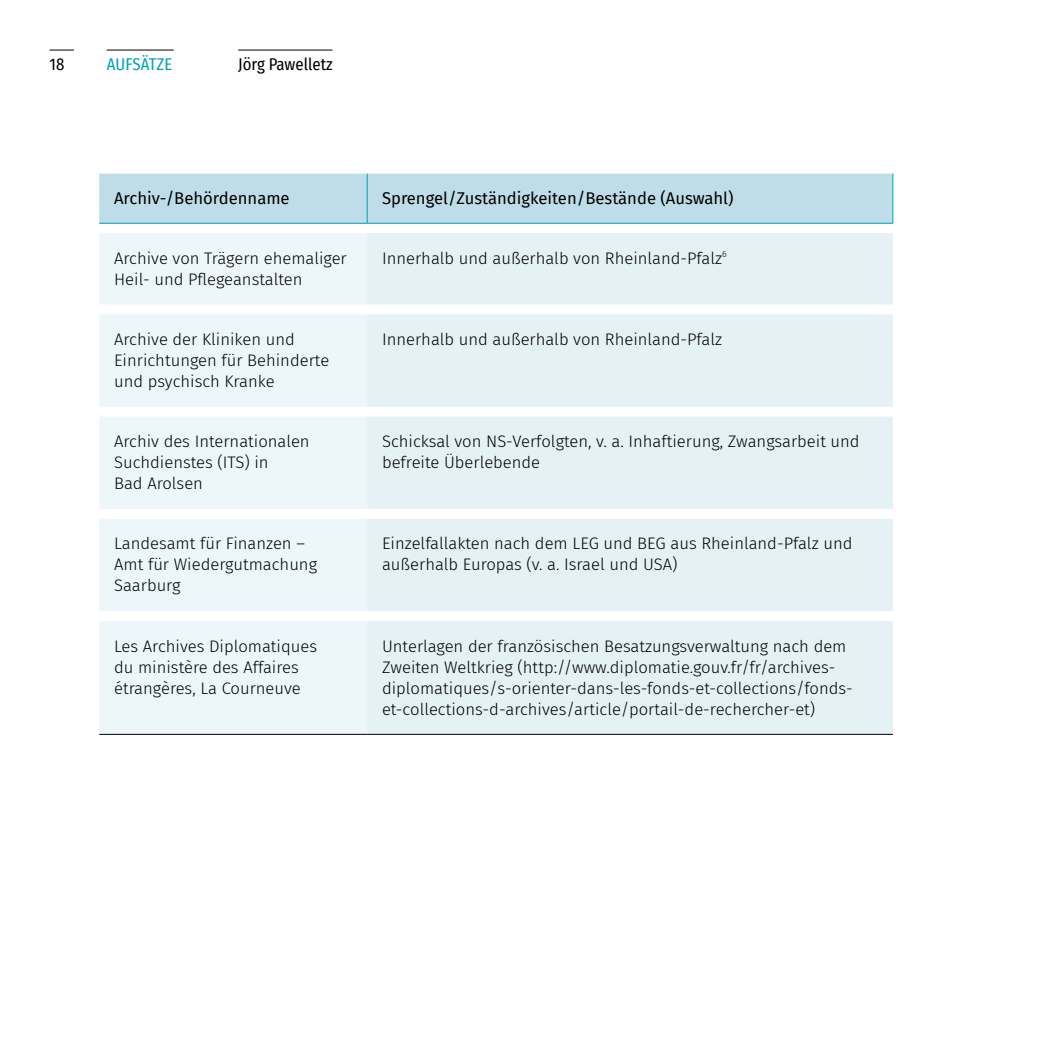
<style>
.page{position:relative;width:1042px;height:1042px;background:#fff}
.page>*{position:absolute;margin:0;border:0;box-sizing:border-box;transform-origin:0 0}
.t1{font:300 16.62px/21px "Fira Sans";color:#000}
.t2{font:16.62px "Fira Sans";color:#000}
.t3{font:16.62px "Fira Sans Condensed";color:#000}
.t4{font:16.62px "Fira Sans Condensed";color:#009fba}
</style>
<div class="page">
<svg style="left:50px;top:50px;width:24px;height:1px"></svg>
<hr style="left:107px;top:50px;width:67px;height:1px;background:#000">
<hr style="left:238px;top:50px;width:94px;height:1px;background:#000">
<div style="left:99px;top:174px;width:793px;height:49px;background:#bedde8"></div>
<svg style="left:99px;top:233px;width:268px;height:501px;background:#eef6f9"></svg>
<svg style="left:367px;top:233px;width:526px;height:501px;background:#e6f2f5"></svg>
<hr style="left:367px;top:174px;width:1px;height:49px;background:#009fba">
<hr style="left:892px;top:174px;width:1px;height:49px;background:#009fba">
<hr style="left:99px;top:223px;width:268px;height:1px;background:#009fba">
<hr style="left:367px;top:223px;width:526px;height:1px;background:#009fba">
<hr style="left:99px;top:734px;width:268px;height:1px;background:#000">
<hr style="left:367px;top:734px;width:526px;height:1px;background:#000">
<p class="t3" style="left:50px;top:52px;width:16px">18</p>
<p class="t4" style="left:107px;top:52px;width:67px">Aufsätze</p>
<p class="t3" style="left:238px;top:52px;width:96px">Jörg Pawelletz</p>
<p class="t2" style="left:114px;top:185px;width:177px">Archiv-/Behördenname</p>
<p class="t2" style="left:382px;top:185px;width:353px">Sprengel/Zuständigkeiten/Bestände (Auswahl)</p>
<p class="t1" style="left:114px;top:247px;width:234px">Archive von Trägern ehemaliger<br>Heil- und Pflegeanstalten</p>
<p class="t1" style="left:382px;top:247px;width:346px">Innerhalb und außerhalb von Rheinland-Pfalz<sup>6</sup></p>
<p class="t1" style="left:114px;top:328px;width:217px">Archive der Kliniken und<br>Einrichtungen für Behinderte und psychisch Kranke</p>
<p class="t1" style="left:382px;top:328px;width:342px">Innerhalb und außerhalb von Rheinland-Pfalz</p>
<p class="t1" style="left:114px;top:431px;width:197px">Archiv des Internationalen<br>Suchdienstes (ITS) in<br>Bad Arolsen</p>
<p class="t1" style="left:382px;top:431px;width:479px">Schicksal von NS-Verfolgten, v. a. Inhaftierung, Zwangsarbeit und befreite Überlebende</p>
<p class="t1" style="left:114px;top:533px;width:204px">Landesamt für Finanzen –<br>Amt für Wiedergutmachung<br>Saarburg</p>
<p class="t1" style="left:382px;top:533px;width:472px">Einzelfallakten nach dem LEG und BEG aus Rheinland-Pfalz und außerhalb Europas (v. a. Israel und USA)</p>
<p class="t1" style="left:114px;top:635px;width:204px">Les Archives Diplomatiques du ministère des Affaires étrangères, La Courneuve</p>
<p class="t1" style="left:382px;top:635px;width:472px">Unterlagen der französischen Besatzungsverwaltung nach dem Zweiten Weltkrieg (http://www.diplomatie.gouv.fr/fr/archives&shy;diplomatiques/s-orienter-dans-les-fonds-et-collections/fonds&shy;et-collections-d-archives/article/portail-de-rechercher-et)</p>
</div>
